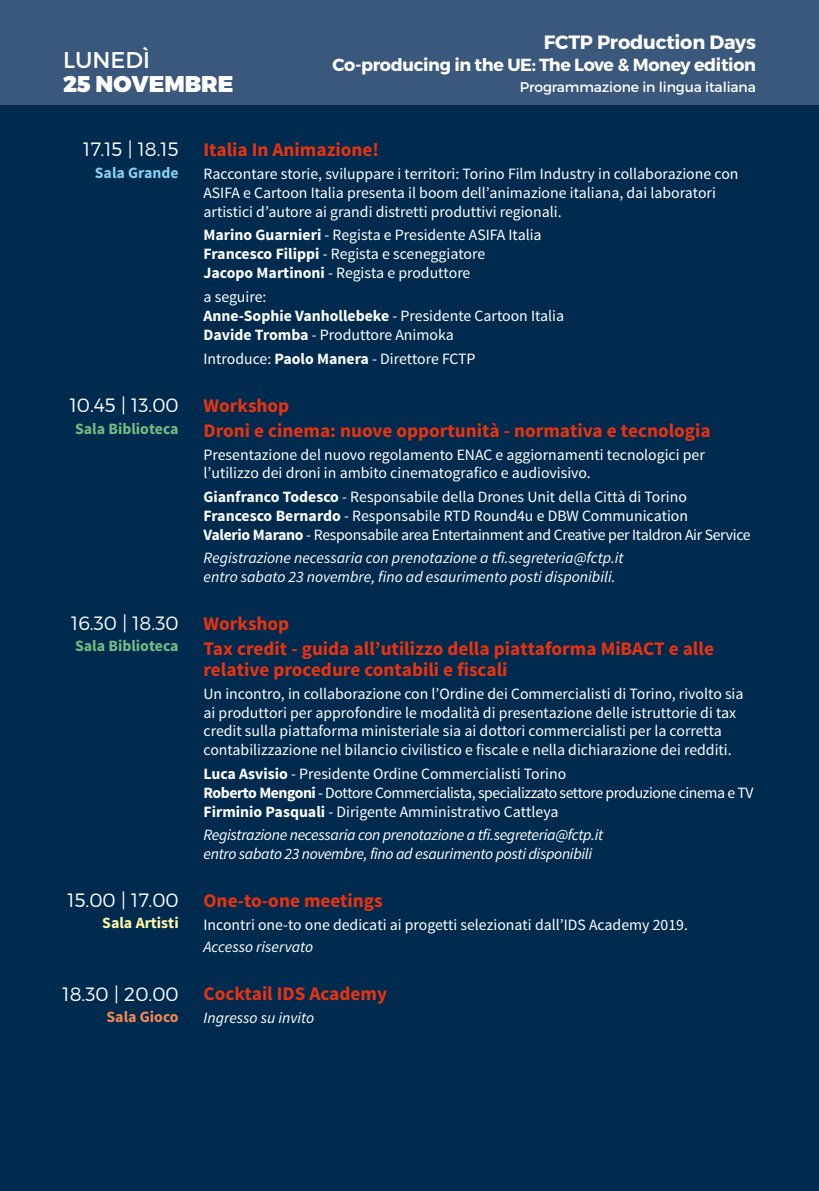
<style>
.page{position:relative;width:819px;height:1191px;background:#002b4e}
.page>*{position:absolute;margin:0;border:0;box-sizing:border-box;transform-origin:0 0}
.t1{font:22.75px "Trueno Blk";color:#fff}
.t2{font:22.75px "Trueno Rg";color:#fff}
.t3{font:700 19.25px/25px "Source Sans Pro";color:#e63312}
.t4{font:19.25px "Trueno Lt";color:#fff}
.t5{font:19.25px "Trueno Bd";letter-spacing:-.01em;color:#fff}
.t6{font:17.5px "Trueno Bd";letter-spacing:-.02em;color:#fff}
.t7{font:15.75px/18.9px "Source Sans Pro";color:#fff}
.t8{font:italic 15.75px/18.9px "Source Sans Pro";letter-spacing:-.01em;color:#fff}
.t9{font:700 15.75px "Source Sans Pro";color:#73bd83}
.t10{font:700 15.75px "Source Sans Pro";color:#fff7ab}
.t11{font:700 15.75px "Source Sans Pro";color:#83d0f5}
.t12{font:700 15.75px "Source Sans Pro";color:#f18755}
.t13{font:14px "Trueno Rg";letter-spacing:-.01em;color:#fff}
.s1{font-weight:700}
</style>
<div class="page">
<div style="left:0;top:0;width:819px;height:104px;background:#3a587c"></div>
<h1 class="t2" style="left:63px;top:46px;width:88px">LUNEDÌ</h1>
<h1 class="t1" style="left:63px;top:69px;width:172px">25 NOVEMBRE</h1>
<p class="t5" style="left:543px;top:30px;width:214px">FCTP Production Days</p>
<p class="t6" style="left:332px;top:54px;width:425px">Co-producing in the UE: The Love &amp; Money edition</p>
<p class="t13" style="left:519px;top:78px;width:238px">Programmazione in lingua italiana</p>
<p class="t4" style="left:83px;top:138px;width:97px">17.15 | 18.15</p>
<p class="t11" style="left:95px;top:162px;width:85px">Sala Grande</p>
<p class="t4" style="left:70px;top:393px;width:110px">10.45 | 13.00</p>
<p class="t9" style="left:75px;top:418px;width:105px">Sala Biblioteca</p>
<p class="t4" style="left:71px;top:611px;width:109px">16.30 | 18.30</p>
<p class="t9" style="left:75px;top:636px;width:105px">Sala Biblioteca</p>
<p class="t4" style="left:68px;top:888px;width:113px">15.00 | 17.00</p>
<p class="t10" style="left:102px;top:913px;width:78px">Sala Artisti</p>
<p class="t4" style="left:63px;top:982px;width:118px">18.30 | 20.00</p>
<p class="t12" style="left:106px;top:1006px;width:74px">Sala Gioco</p>
<p class="t3" style="left:203px;top:138px;width:177px">Italia In Animazione!</p>
<p class="t7" style="left:203px;top:164px;width:536px">Raccontare storie, sviluppare i territori: Torino Film Industry in collaborazione con<br>ASIFA e Cartoon Italia presenta il boom dell’animazione italiana, dai laboratori artistici d’autore ai grandi distretti produttivi regionali.</p>
<p class="t7" style="left:203px;top:226px;width:340px"><span class="s1">Marino Guarnieri</span> - Regista e Presidente ASIFA Italia<br><span class="s1">Francesco Filippi</span> - Regista e sceneggiatore<br><span class="s1">Jacopo Martinoni</span> - Regista e produttore</p>
<p class="t7" style="left:203px;top:288px;width:362px">a seguire:<br><span class="s1">Anne-Sophie Vanhollebeke</span> - Presidente Cartoon Italia<br><span class="s1">Davide Tromba</span> - Produttore Animoka</p>
<p class="t7" style="left:203px;top:349px;width:273px">Introduce: <span class="s1">Paolo Manera</span> - Direttore FCTP</p>
<p class="t3" style="left:203px;top:393px;width:509px">Workshop<br>Droni e cinema: nuove opportunità - normativa e tecnologia</p>
<p class="t7" style="left:203px;top:445px;width:503px">Presentazione del nuovo regolamento ENAC e aggiornamenti tecnologici per l’utilizzo dei droni in ambito cinematografico e audiovisivo.</p>
<p class="t7" style="left:203px;top:488px;width:548px"><span class="s1">Gianfranco Todesco</span> - Responsabile della Drones Unit della Città di Torino<br><span class="s1">Francesco Bernardo</span> - Responsabile RTD Round4u e DBW Communication<br><span class="s1">Valerio Marano</span> - Responsabile area Entertainment and Creative per Italdron Air Service</p>
<p class="t8" style="left:203px;top:548px;width:422px">Registrazione necessaria con prenotazione a tfi.segreteria@fctp.it entro sabato 23 novembre, fino ad esaurimento posti disponibili.</p>
<p class="t3" style="left:203px;top:611px;width:512px">Workshop<br>Tax credit - guida all’utilizzo della piattaforma MiBACT e alle</p>
<p class="t3" style="left:203px;top:657px;width:305px">relative procedure contabili e fiscali</p>
<p class="t7" style="left:203px;top:684px;width:541px">Un incontro, in collaborazione con l’Ordine dei Commercialisti di Torino, rivolto sia ai produttori per approfondire le modalità di presentazione delle istruttorie di tax credit sulla piattaforma ministeriale sia ai dottori commercialisti per la corretta contabilizzazione nel bilancio civilistico e fiscale e nella dichiarazione dei redditi.</p>
<p class="t7" style="left:203px;top:765px;width:551px"><span class="s1">Luca Asvisio</span> - Presidente Ordine Commercialisti Torino<br><span class="s1">Roberto Mengoni</span> - Dottore Commercialista, specializzato settore produzione cinema e TV<br><span class="s1">Firminio Pasquali</span> - Dirigente Amministrativo Cattleya</p>
<p class="t8" style="left:203px;top:825px;width:401px">Registrazione necessaria con prenotazione a tfi.segreteria@fctp.it entro sabato 23 novembre, fino ad esaurimento posti disponibili</p>
<p class="t3" style="left:203px;top:888px;width:181px">One-to-one meetings</p>
<p class="t7" style="left:203px;top:915px;width:486px">Incontri one-to one dedicati ai progetti selezionati dall’IDS Academy 2019.</p>
<p class="t8" style="left:203px;top:937px;width:111px">Accesso riservato</p>
<p class="t3" style="left:203px;top:982px;width:185px">Cocktail IDS Academy</p>
<p class="t8" style="left:203px;top:1008px;width:112px">Ingresso su invito</p>
</div>
